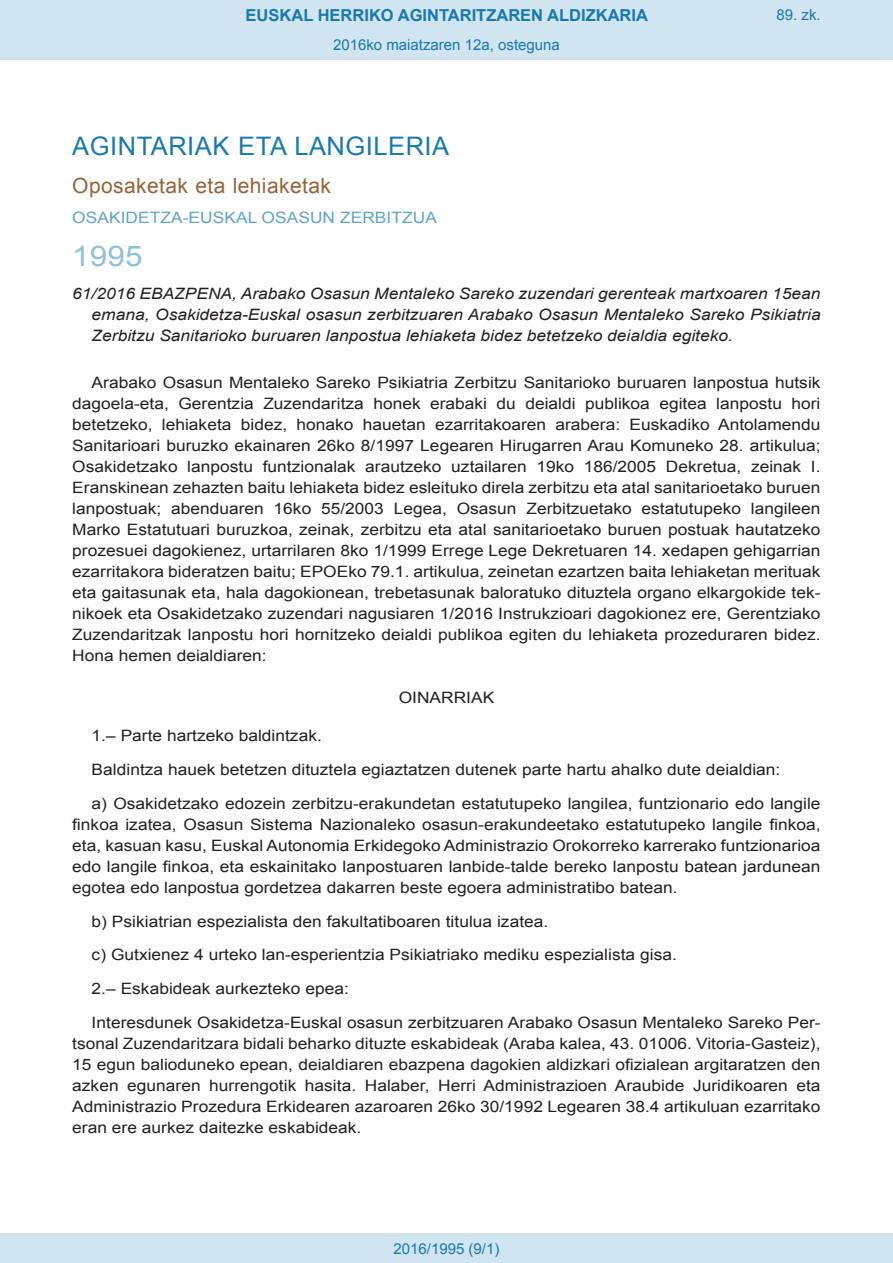
<style>
.page{position:relative;width:893px;height:1263px;background:#fff}
.page>*{position:absolute;margin:0;border:0;box-sizing:border-box;transform-origin:0 0}
.BOPVOrden{font:28.5px "Arial";color:#90c0db;scale:1.11 1}
.BOPVSeccion{font:25.5px "Arial";letter-spacing:.02em;color:#1879ad}
.BOPVSubseccion{font:21px "Arial";letter-spacing:.02em;color:#956338}
.t1{font:700 16.5px "Arial";color:#1879ad}
.BOPVDetalle{font:15.6px/21px "Arial";color:#231f20;text-align:justify;scale:1.11 1}
.BOPVTitulo{font:italic 15.6px/21px "Arial";color:#231f20;text-align:justify;scale:1.11 1}
.BOPVOrganismo{font:15.6px "Arial";letter-spacing:.005em;color:#5ea4ca;scale:1.11 1}
.BOPVClave{font:15.6px "Arial";color:#231f20;scale:1.11 1}
.Paginacion_Centro{font:15px "Arial";color:#1879ad}
</style>
<div class="page">
<div style="left:0;top:0;width:893px;height:60px;background:#d0e5f0"></div>
<div style="left:0;top:1233px;width:893px;height:30px;background:#d0e5f0"></div>
<p class="t1" style="left:246px;top:4px;width:404px">EUSKAL HERRIKO AGINTARITZAREN ALDIZKARIA</p>
<p class="Paginacion_Centro" style="left:333px;top:35px;width:228px">2016ko maiatzaren 12a, osteguna</p>
<p class="Paginacion_Centro" style="left:776px;top:5px;width:46px">89. zk.</p>
<p class="BOPVSeccion" style="left:72px;top:129px;width:378px">AGINTARIAK ETA LANGILERIA</p>
<p class="BOPVSubseccion" style="left:72px;top:171px;width:260px">Oposaketak eta lehiaketak</p>
<p class="BOPVOrganismo" style="left:72px;top:207px;width:330px">OSAKIDETZA-EUSKAL OSASUN ZERBITZUA</p>
<p class="BOPVOrden" style="left:72px;top:237px;width:65px">1995</p>
<p class="BOPVTitulo" style="left:92px;top:284px;width:658px;text-indent:-19px">61/2016 EBAZPENA, Arabako Osasun Mentaleko Sareko zuzendari gerenteak martxoaren 15ean emana, Osakidetza-Euskal osasun zerbitzuaren Arabako Osasun Mentaleko Sareko Psikiatria Zerbitzu Sanitarioko buruaren lanpostua lehiaketa bidez betetzeko deialdia egiteko.</p>
<p class="BOPVDetalle" style="left:72px;top:372px;width:676px;text-indent:19px">Arabako Osasun Mentaleko Sareko Psikiatria Zerbitzu Sanitarioko buruaren lanpostua hutsik dagoela-eta, Gerentzia Zuzendaritza honek erabaki du deialdi publikoa egitea lanpostu hori betetzeko, lehiaketa bidez, honako hauetan ezarritakoaren arabera: Euskadiko Antolamendu Sanitarioari buruzko ekainaren 26ko 8/1997 Legearen Hirugarren Arau Komuneko 28. artikulua; Osakidetzako lanpostu funtzionalak arautzeko uztailaren 19ko 186/2005 Dekretua, zeinak I.<br>Eranskinean zehazten baitu lehiaketa bidez esleituko direla zerbitzu eta atal sanitarioetako buruen lanpostuak; abenduaren 16ko 55/2003 Legea, Osasun Zerbitzuetako estatutupeko langileen Marko Estatutuari buruzkoa, zeinak, zerbitzu eta atal sanitarioetako buruen postuak hautatzeko prozesuei dagokienez, urtarrilaren 8ko 1/1999 Errege Lege Dekretuaren 14. xedapen gehigarrian ezarritakora bideratzen baitu; EPOEko 79.1. artikulua, zeinetan ezartzen baita lehiaketan merituak eta gaitasunak eta, hala dagokionean, trebetasunak baloratuko dituztela organo elkargokide tek&shy;nikoek eta Osakidetzako zuzendari nagusiaren 1/2016 Instrukzioari dagokionez ere, Gerentziako Zuzendaritzak lanpostu hori hornitzeko deialdi publikoa egiten du lehiaketa prozeduraren bidez.<br>Hona hemen deialdiaren:</p>
<p class="BOPVClave" style="left:399px;top:687px;width:88px">OINARRIAK</p>
<p class="BOPVDetalle" style="left:92px;top:725px;width:209px">1.– Parte hartzeko baldintzak.</p>
<p class="BOPVDetalle" style="left:92px;top:759px;width:622px">Baldintza hauek betetzen dituztela egiaztatzen dutenek parte hartu ahalko dute deialdian:</p>
<p class="BOPVDetalle" style="left:72px;top:793px;width:676px;text-indent:19px">a) Osakidetzako edozein zerbitzu-erakundetan estatutupeko langilea, funtzionario edo langile finkoa izatea, Osasun Sistema Nazionaleko osasun-erakundeetako estatutupeko langile finkoa, eta, kasuan kasu, Euskal Autonomia Erkidegoko Administrazio Orokorreko karrerako funtzionarioa edo langile finkoa, eta eskainitako lanpostuaren lanbide-talde bereko lanpostu batean jardunean egotea edo lanpostua gordetzea dakarren beste egoera administratibo batean.</p>
<p class="BOPVDetalle" style="left:92px;top:911px;width:413px">b) Psikiatrian espezialista den fakultatiboaren titulua izatea.</p>
<p class="BOPVDetalle" style="left:92px;top:944px;width:529px">c) Gutxienez 4 urteko lan-esperientzia Psikiatriako mediku espezialista gisa.</p>
<p class="BOPVDetalle" style="left:92px;top:978px;width:233px">2.– Eskabideak aurkezteko epea:</p>
<p class="BOPVDetalle" style="left:72px;top:1012px;width:676px;text-indent:19px">Interesdunek Osakidetza-Euskal osasun zerbitzuaren Arabako Osasun Mentaleko Sareko Per&shy;tsonal Zuzendaritzara bidali beharko dituzte eskabideak (Araba kalea, 43. 01006. Vitoria-Gasteiz), 15 egun balioduneko epean, deialdiaren ebazpena dagokien aldizkari ofizialean argitaratzen den azken egunaren hurrengotik hasita. Halaber, Herri Administrazioen Araubide Juridikoaren eta Administrazio Prozedura Erkidearen azaroaren 26ko 30/1992 Legearen 38.4 artikuluan ezarritako eran ere aurkez daitezke eskabideak.</p>
<p class="Paginacion_Centro" style="left:393px;top:1238px;width:107px">2016/1995 (9/1)</p>
</div>
